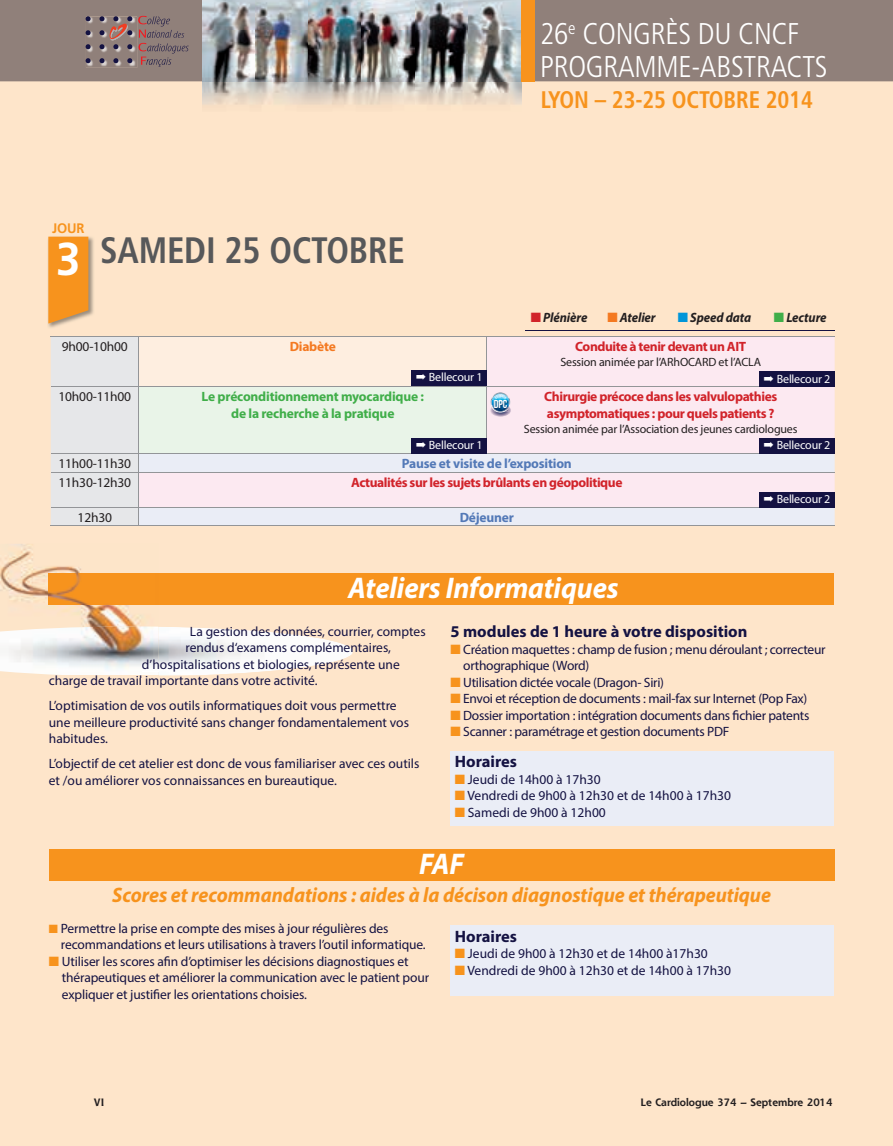
<style>
.page{position:relative;width:893px;height:1146px;background:#fff}
.page>*{position:absolute;margin:0;border:0;box-sizing:border-box;transform-origin:0 0}
.t1{font:700 45.9px "Frutiger LT Std";color:#fff;scale:.95 1}
.t2{font:700 condensed 36.75px "Frutiger LT Std";letter-spacing:-.005em;color:#57585a;scale:.95 1}
.t3{font:300 condensed 30px/33px "Frutiger LT Std";letter-spacing:-.01em;color:#fff}
.t4{font:italic 700 30px "Myriad Pro";letter-spacing:-.005em;color:#fff;scale:.95 1}
.t5{font:700 condensed 24px "Frutiger LT Std";letter-spacing:-.005em;color:#f7931d;scale:.95 1}
.t6{font:italic 700 21px "Myriad Pro";letter-spacing:-.005em;color:#f7931d;scale:.95 1}
.t7{font:700 16.5px "Myriad Pro";color:#141242}
.t8{font:700 13.8px "Frutiger LT Std";color:#f7931d;scale:.95 1}
.t9{font:13.5px/16.5px "Myriad Pro";letter-spacing:-.01em;color:#141242}
.t10{font:700 13.5px/16.5px "Myriad Pro";letter-spacing:-.03em;color:#d1232a}
.t11{font:700 13.5px/16.5px "Myriad Pro";letter-spacing:-.015em;color:#40ae49;text-align:center}
.t12{font:13.5px "Myriad Pro";letter-spacing:-.015em;color:#231f20}
.t13{font:700 13.5px "Myriad Pro";letter-spacing:-.015em;color:#5379b7}
.t14{font:italic 700 13.5px "Myriad Pro";letter-spacing:-.01em;color:#231f20;scale:.95 1}
.t15{font:700 13.5px "Myriad Pro";letter-spacing:-.015em;color:#f47921}
.t16{font:12px/16.5px "Myriad Pro";letter-spacing:-.015em;color:#231f20}
.t17{font:12px "Myriad Pro";letter-spacing:-.015em;color:#fff}
.t18{font:11.7px "Bebas Neue";color:#fff}
.t19{font:700 10.5px "Shannon";color:#231f20}
.s1{color:#d1232a}
.s2{color:#f47921}
.s3{color:#0095d9}
.s4{color:#40ae49}
.s5{color:#fff}
.s6{color:#f7931d}
</style>
<div class="page">
<div style="left:0;top:0;width:892px;height:1146px;background:#fee5ca"></div>
<div style="left:0;top:0;width:892px;height:81px;background:#90807a"></div>
<svg style="left:139px;top:337px;width:695px;height:116px;background:#fae8ea"></svg>
<div style="left:139px;top:387px;width:347px;height:67px;background:#e9f4e8"></div>
<svg style="left:139px;top:454px;width:695px;height:72px;background:#f1e9f2"></svg>
<hr style="left:50px;top:336px;width:436px;height:1px;background:#939598">
<hr style="left:486px;top:336px;width:348px;height:1px;background:#939598">
<hr style="left:486px;top:337px;width:1px;height:50px;background:#939598">
<hr style="left:51px;top:387px;width:435px;height:1px;background:#939598">
<hr style="left:486px;top:387px;width:348px;height:1px;background:#939598">
<hr style="left:486px;top:387px;width:1px;height:66px;background:#939598">
<hr style="left:51px;top:453px;width:435px;height:1px;background:#939598">
<hr style="left:486px;top:453px;width:348px;height:1px;background:#939598">
<hr style="left:51px;top:472px;width:435px;height:1px;background:#939598">
<hr style="left:486px;top:472px;width:348px;height:1px;background:#939598">
<hr style="left:51px;top:507px;width:435px;height:1px;background:#939598">
<div style="left:51px;top:337px;width:88px;height:189px;background:#e6e7e9"></div>
<hr style="left:486px;top:507px;width:348px;height:1px;background:#939598">
<hr style="left:50px;top:526px;width:784px;height:1px;background:#939598">
<div style="left:411px;top:371px;width:75px;height:15px;background:#141242"></div>
<div style="left:759px;top:372px;width:75px;height:15px;background:#141242"></div>
<div style="left:411px;top:438px;width:75px;height:15px;background:#141242"></div>
<div style="left:759px;top:439px;width:75px;height:15px;background:#141242"></div>
<div style="left:759px;top:492px;width:75px;height:15px;background:#141242"></div>
<img style="left:489px;top:407px;width:22px;height:10px">
<img style="left:158px;top:627px;width:194px;height:48px">
<div style="left:450px;top:925px;width:384px;height:71px;background:#eaedf6"></div>
<div style="left:450px;top:751px;width:384px;height:75px;background:#eaedf6"></div>
<div style="left:49px;top:573px;width:784px;height:31px;background:#f7931d"></div>
<div style="left:49px;top:849px;width:785px;height:31px;background:#f7931d"></div>
<img style="left:0;top:544px;width:158px;height:82px">
<img style="left:0;top:626px;width:158px;height:49px">
<img style="left:49px;top:573px;width:109px;height:31px">
<img style="left:142px;top:659px;width:16px;height:13px">
<hr style="left:525px;top:330px;width:309px;height:1px;background:#141242">
<img style="left:48px;top:236px;width:46px;height:92px">
<svg style="left:48px;top:237px;width:40px;height:87px;background:#f39629"></svg>
<img style="left:202px;top:0;width:319px;height:105px">
<svg style="left:138px;top:16px;width:51px;height:51px;background:#897472"></svg>
<img style="left:86px;top:17px;width:51px;height:51px">
<svg style="left:86px;top:16px;width:5px;height:5px"></svg>
<svg style="left:86px;top:30px;width:5px;height:5px"></svg>
<svg style="left:86px;top:44px;width:5px;height:5px"></svg>
<svg style="left:86px;top:58px;width:5px;height:5px"></svg>
<svg style="left:99px;top:58px;width:5px;height:5px"></svg>
<svg style="left:113px;top:58px;width:5px;height:5px"></svg>
<svg style="left:127px;top:58px;width:5px;height:5px"></svg>
<svg style="left:99px;top:16px;width:33px;height:33px"></svg>
<div style="left:521px;top:0;width:14px;height:81px;background:#f7931d"></div>
<svg style="left:490px;top:392px;width:20px;height:21px"></svg>
<h3 class="t3" style="left:540px;top:20px;width:289px">26<sup>e</sup> CONGRÈS DU CNCF<br>PROGRAMME-ABSTRACTS</h3>
<h3 class="t5" style="left:540px;top:90px;width:288px">LYON – 23-25 OCTOBRE 2014</h3>
<p class="t8" style="left:52px;top:222px;width:36px">JOUR</p>
<h1 class="t1" style="left:56px;top:241px;width:27px">3</h1>
<h2 class="t2" style="left:100px;top:236px;width:322px">SAMEDI 25 OCTOBRE</h2>
<p class="t12" style="left:62px;top:341px;width:67px">9h00-10h00</p>
<p class="t15" style="left:289px;top:341px;width:48px">Diabète</p>
<p class="t17" style="left:416px;top:373px;width:68px">➡ Bellecour 1</p>
<p class="t12" style="left:58px;top:392px;width:74px">10h00-11h00</p>
<p class="t11" style="left:201px;top:390px;width:224px">Le préconditionnement myocardique : de la recherche à la pratique</p>
<p class="t17" style="left:416px;top:441px;width:68px">➡ Bellecour 1</p>
<p class="t18" style="left:493px;top:397px;width:15px">DPC</p>
<p class="t14" style="left:530px;top:312px;width:61px"><span class="s1">■</span> Plénière</p>
<p class="t14" style="left:607px;top:312px;width:52px"><span class="s2">■</span> Atelier</p>
<p class="t14" style="left:677px;top:312px;width:79px"><span class="s3">■</span> Speed data</p>
<p class="t14" style="left:773px;top:312px;width:57px"><span class="s4">■</span> Lecture</p>
<p class="t10" style="left:575px;top:339px;width:172px">Conduite à tenir devant un AIT</p>
<p class="t16" style="left:560px;top:355px;width:202px">Session animée par l’ARhOCARD et l’ACLA</p>
<p class="t17" style="left:763px;top:374px;width:68px">➡ Bellecour 2</p>
<p class="t10" style="left:544px;top:390px;width:234px">Chirurgie précoce dans les valvulopathies asymptomatiques : pour quels patients ?</p>
<p class="t16" style="left:763px;top:421px;width:68px;text-indent:-240px">Session animée par l’Association des jeunes cardiologues<br><span class="s5">➡ Bellecour 2</span></p>
<p class="t12" style="left:58px;top:458px;width:74px">11h00-11h30</p>
<p class="t13" style="left:401px;top:458px;width:171px">Pause et visite de l’exposition</p>
<p class="t12" style="left:58px;top:477px;width:74px">11h30-12h30</p>
<p class="t10" style="left:351px;top:475px;width:273px">Actualités sur les sujets brûlants en géopolitique</p>
<p class="t12" style="left:78px;top:512px;width:36px">12h30</p>
<p class="t13" style="left:459px;top:512px;width:56px">Déjeuner</p>
<p class="t17" style="left:763px;top:494px;width:68px">➡ Bellecour 2</p>
<h3 class="t4" style="left:348px;top:577px;width:286px">Ateliers Informatiques</h3>
<p class="t9" style="left:190px;top:624px;width:237px">La gestion des données, courrier, comptes</p>
<p class="t9" style="left:185px;top:641px;width:207px">rendus d‘examens complémentaires,</p>
<p class="t9" style="left:142px;top:657px;width:259px">d’hospitalisations et biologies, représente une</p>
<p class="t9" style="left:49px;top:674px;width:270px">c arge e rava mportante dans votre activité.</p>
<p class="t9" style="left:49px;top:699px;width:361px">L’optimisation de vos outils informatiques doit vous permettre une meilleure productivité sans changer fondamentalement vos habitudes.</p>
<p class="t9" style="left:49px;top:757px;width:372px">L’objectif de cet atelier est donc de vous familiariser avec ces outils et /ou améliorer vos connaissances en bureautique.</p>
<p class="t7" style="left:450px;top:626px;width:298px">5 modules de 1 heure à votre disposition</p>
<p class="t9" style="left:463px;top:642px;width:364px;text-indent:-13px"><span class="s6">■</span> Création maquettes : champ de fusion ; menu déroulant ; correcteur orthographique (Word)</p>
<p class="t9" style="left:450px;top:675px;width:215px"><span class="s6">■</span> Utilisation dictée vocale (Dragon- Siri)</p>
<p class="t9" style="left:450px;top:692px;width:358px"><span class="s6">■</span> Envoi et réception de documents : mail-fax sur Internet (Pop Fax)</p>
<p class="t9" style="left:450px;top:708px;width:360px"><span class="s6">■</span> Dossier importation : intégration documents dans fichier patents</p>
<p class="t9" style="left:450px;top:725px;width:280px"><span class="s6">■</span> Scanner : paramétrage et gestion documents PDF</p>
<p class="t7" style="left:455px;top:755px;width:64px">Horaires</p>
<p class="t9" style="left:455px;top:772px;width:147px"><span class="s6">■</span> Jeudi de 14h00 à 17h30</p>
<p class="t9" style="left:455px;top:788px;width:278px"><span class="s6">■</span> Vendredi de 9h00 à 12h30 et de 14h00 à 17h30</p>
<p class="t9" style="left:455px;top:805px;width:152px"><span class="s6">■</span> Samedi de 9h00 à 12h00</p>
<h3 class="t4" style="left:419px;top:852px;width:49px">FAF</h3>
<h3 class="t6" style="left:112px;top:887px;width:695px">Scores et recommandations : aides à la décison diagnostique et thérapeutique</h3>
<p class="t9" style="left:61px;top:921px;width:366px;text-indent:-12px"><span class="s6">■</span> Permettre la prise en compte des mises à jour régulières des recommandations et leurs utilisations à travers l’outil informatique.</p>
<p class="t9" style="left:62px;top:954px;width:369px;text-indent:-13px"><span class="s6">■</span> Utiliser les scores afin d’optimiser les décisions diagnostiques et thérapeutiques et améliorer la communication avec le patient pour expliquer et justifier les orientations choisies.</p>
<p class="t9" style="left:55px;top:674px;width:9px">h</p>
<p class="t9" style="left:90px;top:674px;width:23px">d t</p>
<p class="t9" style="left:136px;top:674px;width:14px">ili</p>
<p class="t7" style="left:455px;top:930px;width:64px">Horaires</p>
<p class="t9" style="left:455px;top:947px;width:254px"><span class="s6">■</span> Jeudi de 9h00 à 12h30 et de 14h00 à17h30</p>
<p class="t9" style="left:455px;top:963px;width:278px"><span class="s6">■</span> Vendredi de 9h00 à 12h30 et de 14h00 à 17h30</p>
<p class="t19" style="left:94px;top:1098px;width:12px">VI</p>
<p class="t19" style="left:640px;top:1098px;width:193px">Le Cardiologue 374 – Septembre 2014</p>
</div>
